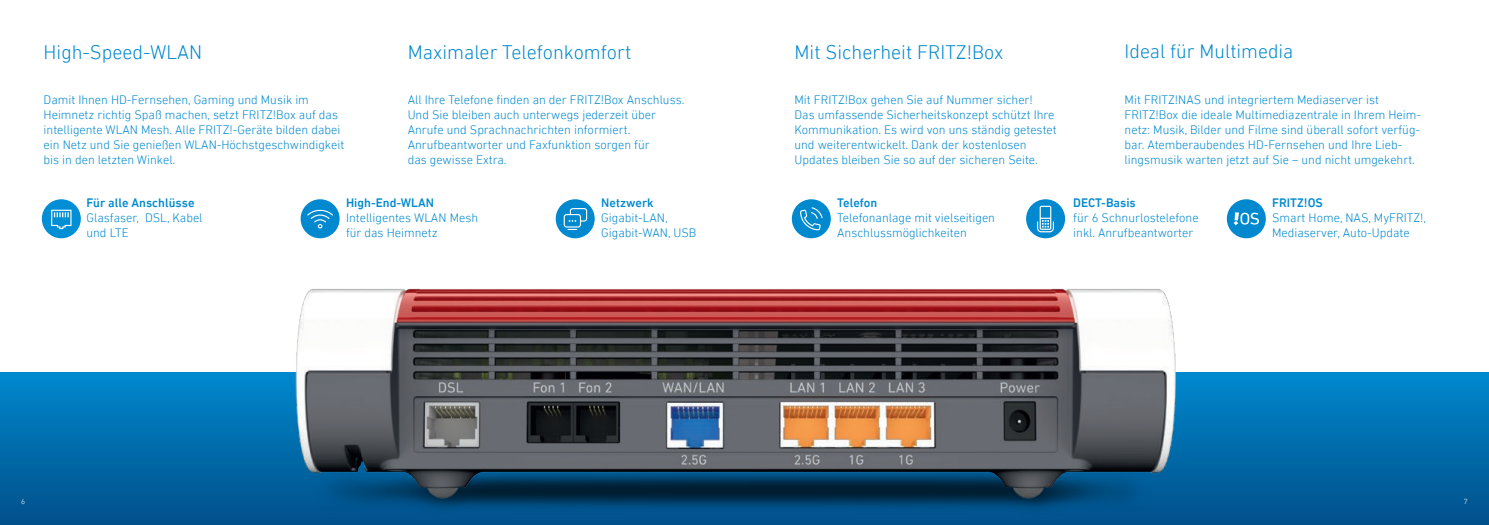
<style>
.page{position:relative;width:1489px;height:525px;background:#fff}
.page>*{position:absolute;margin:0;border:0;box-sizing:border-box;transform-origin:0 0}
.t1{font:300 20px "DIN Nextfor AVM";color:#0089cf}
.t2{font:300 19.75px "DIN Nextfor AVM";color:#0089cf}
.t3{font:300 12.5px/15px "DIN Nextfor AVM";color:#0089cf}
.t4{font:500 12.5px "DIN Nextfor AVM";color:#0089cf}
.t5{font:300 7.5px "DIN Nextfor AVM";color:#fff}
</style>
<div class="page">
<div style="left:0;top:372px;width:1488px;height:152px;background:linear-gradient(to bottom,#0088cd,#01508a)"></div>
<img style="left:274px;top:213px;width:922px;height:311px">
<svg style="left:42px;top:199px;width:39px;height:39px"></svg>
<svg style="left:555px;top:199px;width:39px;height:39px"></svg>
<svg style="left:1026px;top:199px;width:39px;height:39px"></svg>
<svg style="left:300px;top:199px;width:39px;height:39px"></svg>
<svg style="left:791px;top:199px;width:39px;height:39px"></svg>
<svg style="left:1226px;top:199px;width:39px;height:39px"></svg>
<h1 class="t1" style="left:44px;top:41px;width:160px">High-Speed-WLAN</h1>
<p class="t3" style="left:44px;top:92px;width:302px">Damit Ihnen HD-Fernsehen, Gaming und Musik im Heimnetz richtig Spaß machen, setzt FRITZ!Box auf das intelligente WLAN Mesh. Alle FRITZ!-Geräte bilden dabei ein Netz und Sie genießen WLAN-Höchstgeschwindigkeit bis in den letzten Winkel.</p>
<h1 class="t1" style="left:407px;top:41px;width:225px">Maximaler Telefonkomfort</h1>
<p class="t3" style="left:407px;top:92px;width:278px">All Ihre Telefone finden an der FRITZ!Box Anschluss.<br>Und Sie bleiben auch unterwegs jederzeit über Anrufe und Sprachnachrichten informiert.<br>Anrufbeantworter und Faxfunktion sorgen für<br>das gewisse Extra.</p>
<p class="t4" style="left:86px;top:195px;width:109px">Für alle Anschlüsse</p>
<p class="t3" style="left:86px;top:210px;width:118px">Glasfaser, DSL, Kabel und LTE</p>
<p class="t4" style="left:346px;top:195px;width:90px">High-End-WLAN</p>
<p class="t3" style="left:346px;top:210px;width:134px">Intelligentes WLAN Mesh für das Heimnetz</p>
<p class="t4" style="left:601px;top:195px;width:54px">Netzwerk</p>
<p class="t3" style="left:601px;top:210px;width:97px">Gigabit-LAN,<br>Gigabit-WAN, USB</p>
<h1 class="t1" style="left:794px;top:41px;width:210px">Mit Sicherheit FRITZ!Box</h1>
<p class="t3" style="left:794px;top:92px;width:264px">Mit FRITZ!Box gehen Sie auf Nummer sicher!<br>Das umfassende Sicherheitskonzept schützt Ihre Kommunikation. Es wird von uns ständig getestet und weiterentwickelt. Dank der kostenlosen Updates bleiben Sie so auf der sicheren Seite.</p>
<p class="t4" style="left:837px;top:195px;width:42px">Telefon</p>
<p class="t3" style="left:837px;top:210px;width:159px">Telefonanlage mit vielseitigen<br>Anschlussmöglichkeiten</p>
<h2 class="t2" style="left:1124px;top:40px;width:170px">Ideal für Multimedia</h2>
<p class="t3" style="left:1124px;top:92px;width:298px">Mit FRITZ!NAS und integriertem Mediaserver ist FRITZ!Box die ideale Multimediazentrale in Ihrem Heim&shy;netz: Musik, Bilder und Filme sind überall sofort verfüg&shy;bar. Atemberaubendes HD-Fernsehen und Ihre Lieb&shy;lingsmusik warten jetzt auf Sie – und nicht umgekehrt.</p>
<p class="t4" style="left:1073px;top:195px;width:64px">DECT-Basis</p>
<p class="t3" style="left:1073px;top:210px;width:127px">für 6 Schnurlostelefone inkl. Anrufbeantworter</p>
<p class="t4" style="left:1272px;top:195px;width:52px">FRITZ!OS</p>
<p class="t3" style="left:1272px;top:210px;width:155px">Smart Home, NAS, MyFRITZ!,<br>Mediaserver, Auto-Update</p>
<p class="t5" style="left:21px;top:496px;width:5px">6</p>
<p class="t5" style="left:1463px;top:496px;width:5px">7</p>
</div>
